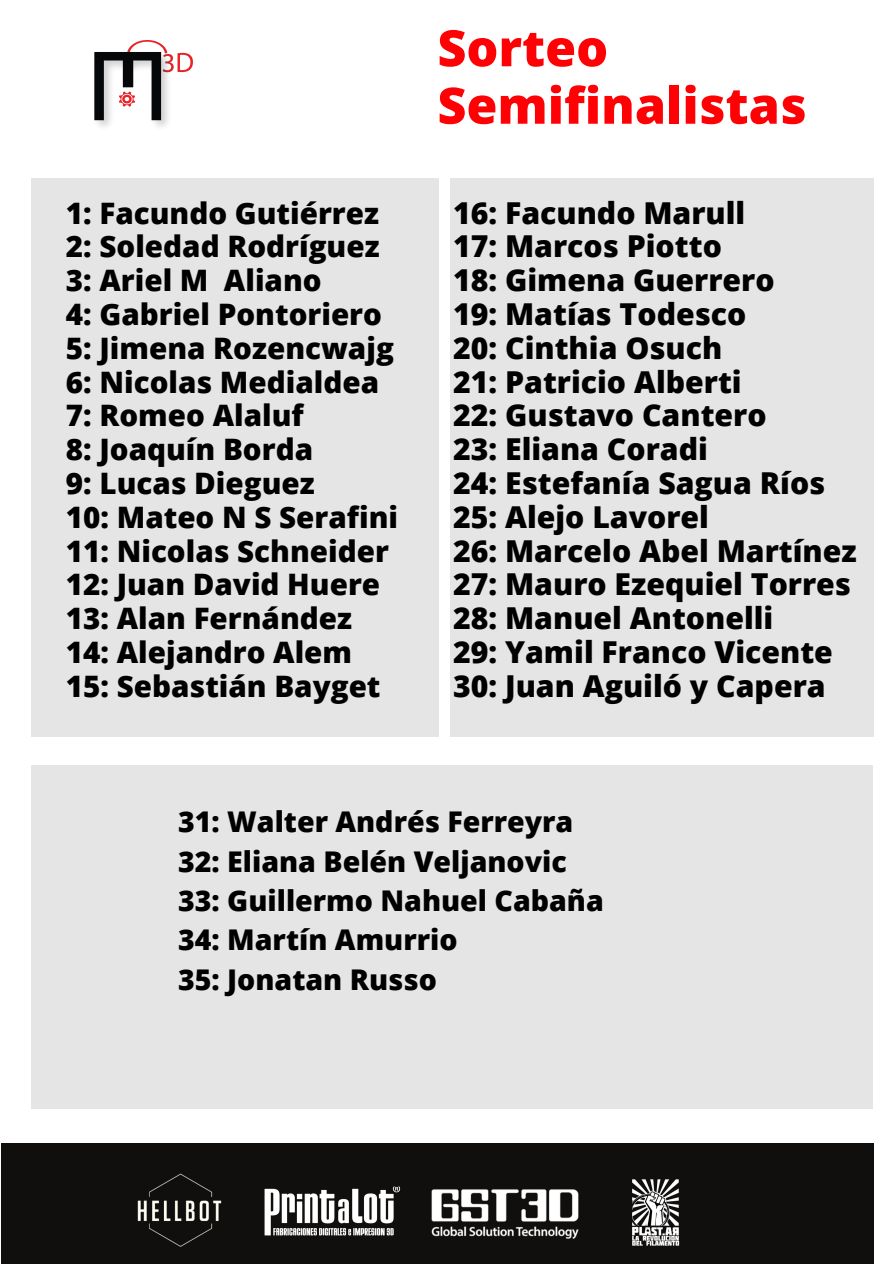
<style>
.page{position:relative;width:894px;height:1264px;background:#fff}
.page>*{position:absolute;margin:0;border:0;box-sizing:border-box;transform-origin:0 0}
.t1{font:800 50.25px/57.4px "Open Sans";color:#ff0005}
.t2{font:800 30.15px "Open Sans";color:#000}
.t3{font:800 29.55px "Open Sans";color:#000}
.t4{font:800 28.5px "Open Sans";color:#000}
</style>
<div class="page">
<div style="left:1px;top:1141px;width:872px;height:122px;background:#100f0d"></div>
<img style="left:137px;top:1173px;width:442px;height:74px">
<img style="left:632px;top:1179px;width:48px;height:67px">
<img style="left:94px;top:41px;width:99px;height:86px">
<div style="left:0;top:158px;width:893px;height:984px;background:#fff"></div>
<div style="left:31px;top:178px;width:407px;height:558px;background:#e5e5e5"></div>
<div style="left:450px;top:178px;width:424px;height:558px;background:#e5e5e5"></div>
<div style="left:31px;top:765px;width:841px;height:343px;background:#e5e5e5"></div>
<p class="t3" style="left:66px;top:192px;width:314px">1: Facundo Gutiérrez</p>
<p class="t3" style="left:66px;top:226px;width:315px">2: Soledad Rodríguez</p>
<p class="t3" style="left:66px;top:259px;width:257px">3: Ariel M Aliano</p>
<p class="t3" style="left:66px;top:293px;width:317px">4: Gabriel Pontoriero</p>
<p class="t3" style="left:66px;top:327px;width:329px">5: Jimena Rozencwajg</p>
<p class="t3" style="left:66px;top:361px;width:314px">6: Nicolas Medialdea</p>
<p class="t3" style="left:66px;top:395px;width:239px">7: Romeo Alaluf</p>
<p class="t3" style="left:66px;top:428px;width:248px">8: Joaquín Borda</p>
<p class="t3" style="left:66px;top:462px;width:250px">9: Lucas Dieguez</p>
<p class="t3" style="left:66px;top:496px;width:333px">10: Mateo N S Serafini</p>
<p class="t3" style="left:66px;top:530px;width:324px">11: Nicolas Schneider</p>
<p class="t3" style="left:66px;top:563px;width:315px">12: Juan David Huere</p>
<p class="t3" style="left:66px;top:597px;width:287px">13: Alan Fernández</p>
<p class="t3" style="left:66px;top:631px;width:287px">14: Alejandro Alem</p>
<p class="t3" style="left:66px;top:665px;width:316px">15: Sebastián Bayget</p>
<p class="t1" style="left:437px;top:18px;width:370px">Sorteo<br>Semifinalistas</p>
<p class="t2" style="left:453px;top:191px;width:293px">16: Facundo Marull</p>
<p class="t2" style="left:453px;top:225px;width:270px">17: Marcos Piotto</p>
<p class="t2" style="left:453px;top:259px;width:323px">18: Gimena Guerrero</p>
<p class="t2" style="left:453px;top:293px;width:294px">19: Matías Todesco</p>
<p class="t2" style="left:453px;top:326px;width:270px">20: Cinthia Osuch</p>
<p class="t2" style="left:453px;top:360px;width:290px">21: Patricio Alberti</p>
<p class="t2" style="left:453px;top:394px;width:315px">22: Gustavo Cantero</p>
<p class="t2" style="left:453px;top:428px;width:256px">23: Eliana Coradi</p>
<p class="t2" style="left:453px;top:461px;width:373px">24: Estefanía Sagua Ríos</p>
<p class="t2" style="left:453px;top:495px;width:257px">25: Alejo Lavorel</p>
<p class="t2" style="left:453px;top:529px;width:405px">26: Marcelo Abel Martínez</p>
<p class="t2" style="left:453px;top:563px;width:399px">27: Mauro Ezequiel Torres</p>
<p class="t2" style="left:453px;top:597px;width:321px">28: Manuel Antonelli</p>
<p class="t2" style="left:453px;top:630px;width:381px">29: Yamil Franco Vicente</p>
<p class="t2" style="left:453px;top:664px;width:374px">30: Juan Aguiló y Capera</p>
<p class="t4" style="left:178px;top:801px;width:396px">31: Walter Andrés Ferreyra</p>
<p class="t4" style="left:178px;top:841px;width:390px">32: Eliana Belén Veljanovic</p>
<p class="t4" style="left:178px;top:880px;width:427px">33: Guillermo Nahuel Cabaña</p>
<p class="t4" style="left:178px;top:919px;width:281px">34: Martín Amurrio</p>
<p class="t4" style="left:178px;top:959px;width:260px">35: Jonatan Russo</p>
</div>
